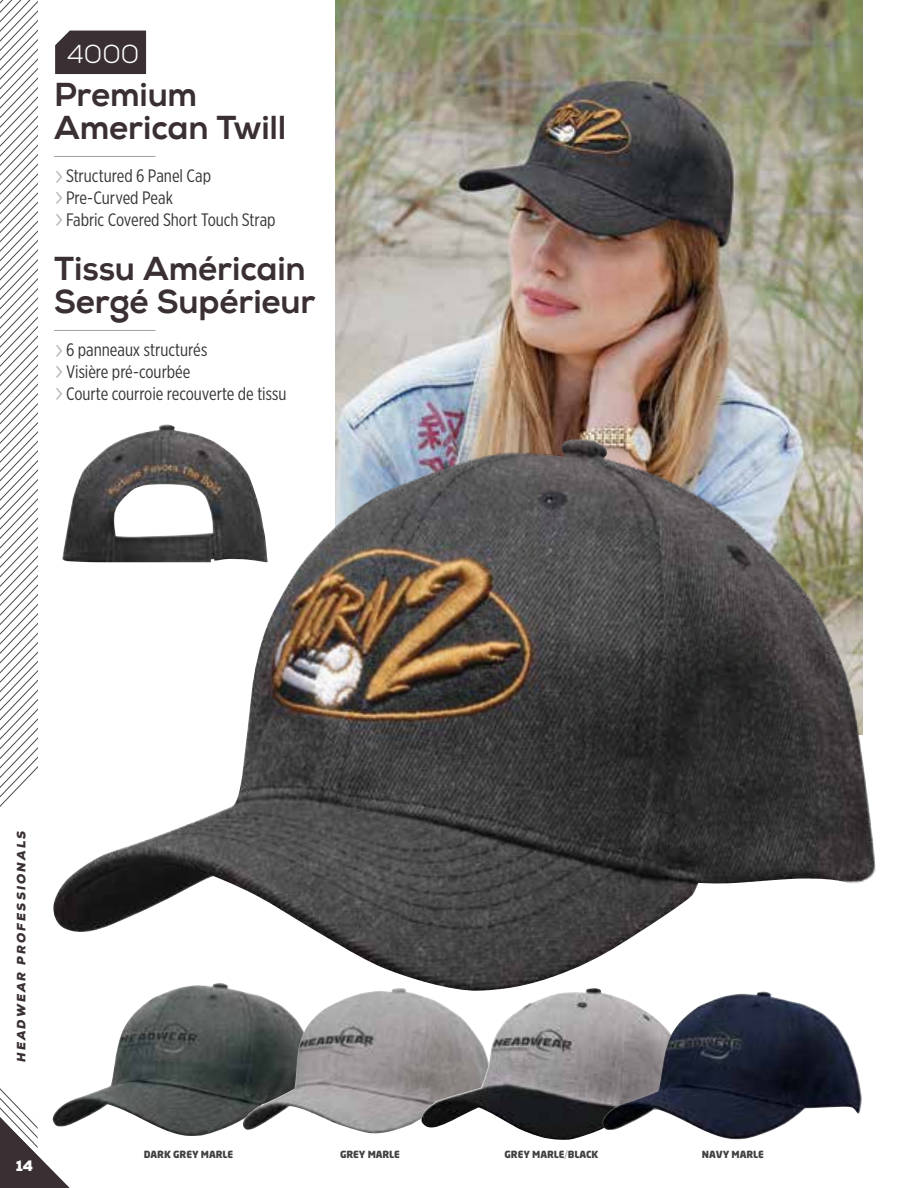
<style>
.page{position:relative;width:918px;height:1188px;background:#fff}
.page>*{position:absolute;margin:0;border:0;box-sizing:border-box;transform-origin:0 0}
.t1{font:800 33px/33px "Nexa W01";letter-spacing:-.005em;color:#3a3034}
.t2{font:300 25.95px "Nexa";color:#fff}
.t3{font:18px/21.9px "Gotham X Narrow";letter-spacing:-.005em;color:#363636}
.t4{font:900 15px "Nexa W01";color:#fff}
.t5{font:italic 900 12px "Nexa W01";letter-spacing:.17em;color:#3a3034}
.t6{font:900 9.75px "Neo Sans";letter-spacing:-.01em;color:#414141}
.s1{font-family:"Gotham Rounded";font-weight:300;font-size:28.05px;color:#bab5b9}
.s2{font-family:"Gotham X Narrow";font-weight:300}
</style>
<div class="page">
<img style="left:126px;top:425px;width:80px;height:13px">
<div style="left:55px;top:31px;width:91px;height:43px;background:#3a3034"></div>
<hr style="left:54px;top:156px;width:101px;height:1px;background:#a3a1a7">
<hr style="left:54px;top:330px;width:101px;height:1px;background:#a3a1a7">
<img style="left:83px;top:992px;width:159px;height:144px">
<img style="left:242px;top:992px;width:179px;height:142px">
<img style="left:421px;top:992px;width:180px;height:148px">
<img style="left:601px;top:992px;width:261px;height:148px">
<img style="left:335px;top:0;width:528px;height:438px">
<img style="left:53px;top:438px;width:823px;height:554px">
<svg style="left:0;top:0;width:38px;height:807px"></svg>
<svg style="left:0;top:1088px;width:83px;height:100px"></svg>
<h2 class="t2" style="left:67px;top:38px;width:74px">4000</h2>
<h1 class="t1" style="left:54px;top:79px;width:234px">Premium<br>American Twill</h1>
<p class="t3" style="left:54px;top:165px;width:223px"><span class="s1">›</span>Structured 6 Panel Cap <span class="s1">›</span>Pre-Curved Peak<br><span class="s1">›</span> Fabric Covered Short Touch Strap</p>
<h1 class="t1" style="left:54px;top:253px;width:263px">Tissu Américain<br>Sergé Supérieur</h1>
<p class="t3" style="left:54px;top:339px;width:234px"><span class="s1">›</span>6 panneaux structurés<br><span class="s1">›</span>Visière pré-courbée<br><span class="s1">›</span>Courte courroie recouverte de tissu</p>
<p class="t5" style="left:14px;top:1062px;width:233px;rotate:-90deg">HEADWEAR PROFESSIONALS</p>
<p class="t4" style="left:16px;top:1157px;width:19px">14</p>
<p class="t6" style="left:144px;top:1150px;width:91px">DARK GREY MARLE</p>
<p class="t6" style="left:340px;top:1150px;width:61px">GREY MARLE</p>
<p class="t6" style="left:505px;top:1150px;width:95px">GREY MARLE<span class="s2">/</span>BLACK</p>
<p class="t6" style="left:702px;top:1150px;width:63px">NAVY MARLE</p>
</div>
